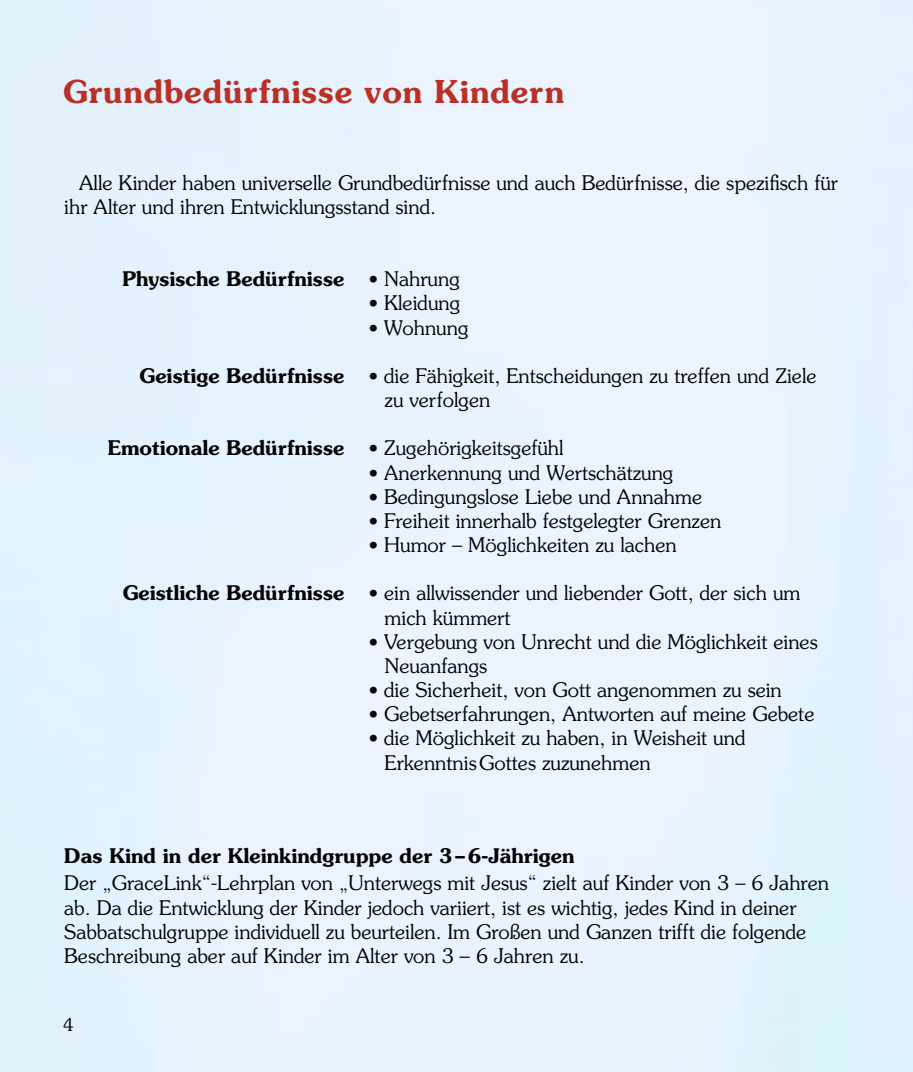
<style>
.page{position:relative;width:913px;height:1072px;background:#fff}
.page>*{position:absolute;margin:0;border:0;box-sizing:border-box;transform-origin:0 0}
.t1{font:600 31.5px "Souvenir";letter-spacing:.025em;color:#bb3025}
.t2{font:300 20.12px/24.2px "Souvenir";color:#000}
.t3{font:600 20.12px "Souvenir";color:#000}
.t4{font:300 17.5px "Souvenir";color:#000}
.s1{font-weight:300}
.s2{font-weight:600}
</style>
<div class="page">
<h1 class="t1" style="left:63px;top:72px;width:503px">Grundbedürfnisse von Kindern</h1>
<p class="t2" style="left:64px;top:170px;width:775px;text-indent:15px">Alle Kinder haben universelle Grundbedürfnisse und auch Bedürfnisse, die spezifisch für ihr Alter und ihren Entwicklungsstand sind.</p>
<p class="t3" style="left:122px;top:266px;width:339px">Physische Bedürfnisse <span class="s1">• Nahrung</span></p>
<p class="t2" style="left:369px;top:291px;width:93px">• Kleidung</p>
<p class="t2" style="left:369px;top:315px;width:101px">• Wohnung</p>
<p class="t2" style="left:384px;top:364px;width:433px;text-indent:-245px"><span class="s2">Geistige Bedürfnisse</span> • die Fähigkeit, Entscheidungen zu treffen und Ziele zu verfolgen</p>
<p class="t3" style="left:108px;top:435px;width:457px">Emotionale Bedürfnisse <span class="s1">• Zugehörigkeitsgefühl</span></p>
<p class="t2" style="left:369px;top:460px;width:306px">• Anerkennung und Wertschätzung</p>
<p class="t2" style="left:369px;top:484px;width:335px">• Bedingungslose Liebe und Annahme</p>
<p class="t2" style="left:369px;top:508px;width:354px">• Freiheit innerhalb festgelegter Grenzen</p>
<p class="t2" style="left:369px;top:533px;width:309px">• Humor – Möglichkeiten zu lachen</p>
<p class="t2" style="left:384px;top:581px;width:417px;text-indent:-262px"><span class="s2">Geistliche Bedürfnisse</span> • ein allwissender und liebender Gott, der sich um mich kümmert</p>
<p class="t2" style="left:384px;top:629px;width:435px;text-indent:-16px">• Vergebung von Unrecht und die Möglichkeit eines<br>Neuanfangs</p>
<p class="t2" style="left:369px;top:678px;width:414px">• die Sicherheit, von Gott angenommen zu sein</p>
<p class="t2" style="left:369px;top:702px;width:447px">• Gebetserfahrungen, Antworten auf meine Gebete</p>
<p class="t2" style="left:384px;top:726px;width:362px;text-indent:-16px">• die Möglichkeit zu haben, in Weisheit und<br>ErkenntnisGottes zuzunehmen</p>
<p class="t3" style="left:64px;top:842px;width:512px">Das Kind in der Kleinkindgruppe der 3–6-Jährigen</p>
<p class="t2" style="left:64px;top:871px;width:766px">Der „GraceLink“-Lehrplan von „Unterwegs mit Jesus“ zielt auf Kinder von 3 – 6 Jahren ab. Da die Entwicklung der Kinder jedoch variiert, ist es wichtig, jedes Kind in deiner Sabbatschulgruppe individuell zu beurteilen. Im Großen und Ganzen trifft die folgende Beschreibung aber auf Kinder im Alter von 3 – 6 Jahren zu.</p>
<p class="t4" style="left:63px;top:1014px;width:12px">4</p>
</div>
